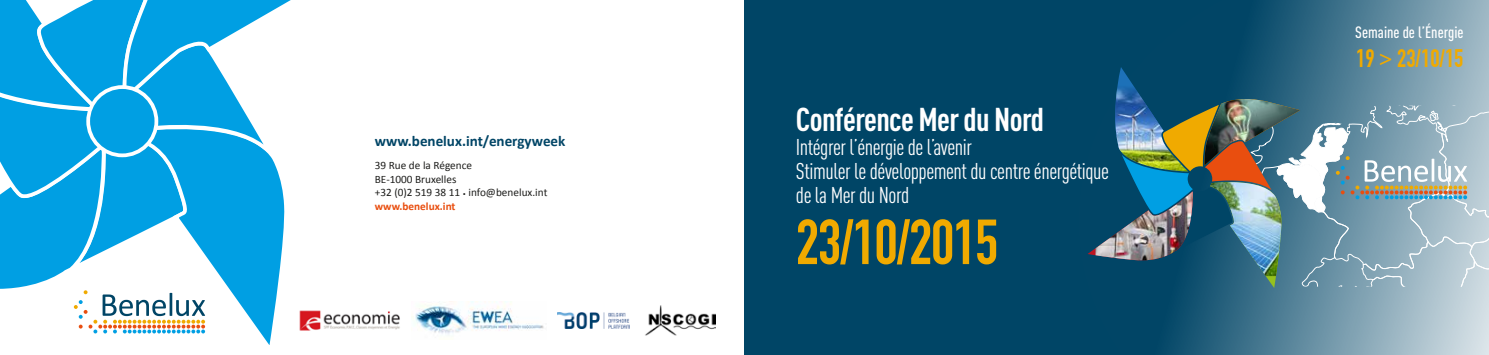
<style>
.page{position:relative;width:1489px;height:355px;background:#fff}
.page>*{position:absolute;margin:0;border:0;box-sizing:border-box;transform-origin:0 0}
.t1{font:700 62.38px "DIN Condensed";letter-spacing:-.02em;color:#f0aa00}
.t2{font:700 32.5px "DIN Cond";letter-spacing:-.02em;color:#fff}
.t3{font:700 24.75px "DIN Condensed";color:#f0aa00}
.t4{font:22.5px/23.8px "DIN Cond";letter-spacing:-.02em;color:#fff}
.t5{font:500 16.25px "DIN Cond";color:#fff}
.t6{font:700 15.12px "Calibri";color:#004566}
.t7{font:11.25px/13.5px "Calibri";color:#1d1d1b}
.s1{font-size:6.25px}
.s2{font-weight:700;color:#e94e0f}
.s3{font-size:21.88px}
</style>
<div class="page">
<div style="left:744px;top:0;width:744px;height:354px;background:#004566"></div>
<svg style="left:1169px;top:0;width:319px;height:354px"></svg>
<svg style="left:0;top:0;width:291px;height:333px"></svg>
<img style="left:1087px;top:67px;width:401px;height:220px">
<img style="left:412px;top:301px;width:132px;height:34px">
<img style="left:299px;top:310px;width:101px;height:21px">
<img style="left:557px;top:312px;width:72px;height:16px">
<img style="left:645px;top:305px;width:70px;height:30px">
<p class="t6" style="left:375px;top:131px;width:192px">www.benelux.int/energyweek</p>
<p class="t7" style="left:375px;top:159px;width:174px">39 Rue de la Régence<br>BE-1000 Bruxelles<br>+32 (0)2 519 38 11 <span class="s1">•</span> info@benelux.int <span class="s2">www.benelux.int</span></p>
<h2 class="t2" style="left:795px;top:100px;width:250px">Conférence Mer du Nord</h2>
<p class="t4" style="left:795px;top:135px;width:314px">Intégrer l’énergie de l’avenir<br>Stimuler le développement du centre énergétique de la Mer du Nord</p>
<h1 class="t1" style="left:795px;top:205px;width:204px">23/10/2015</h1>
<p class="t5" style="left:1355px;top:23px;width:110px">Semaine de l’Énergie</p>
<p class="t3" style="left:1356px;top:44px;width:109px">19 <span class="s3">&gt;</span> 23/10/15</p>
</div>
